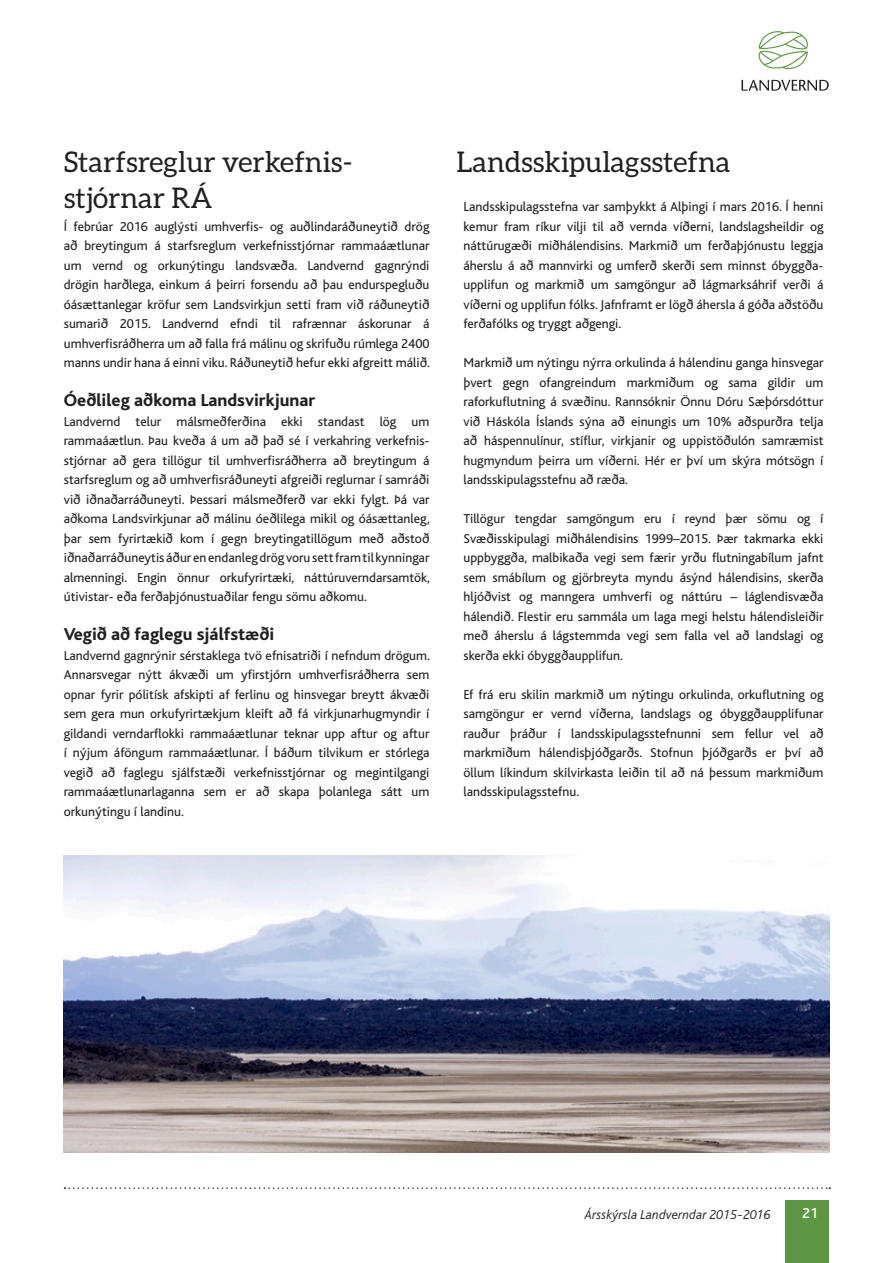
<style>
.page{position:relative;width:893px;height:1263px;background:#fff}
.page>*{position:absolute;margin:0;border:0;box-sizing:border-box;transform-origin:0 0}
.t1{font:28.5px/36px "Aleo";color:#231f20}
.t2{font:800 18px "Bliss";color:#231f20}
.t3{font:500 15px "Bliss";color:#fff}
.t4{font:13.5px/19.5px "Bliss";color:#231f20;text-align:justify}
.t5{font:italic 300 13.5px "Bliss";letter-spacing:.01em;color:#231f20}
</style>
<div class="page">
<svg style="left:65px;top:1187px;width:765px;height:2px"></svg>
<svg style="left:741px;top:80px;width:88px;height:11px"></svg>
<svg style="left:758px;top:31px;width:50px;height:38px"></svg>
<div style="left:785px;top:1200px;width:44px;height:63px;background:#5e9743"></div>
<img style="left:64px;top:855px;width:765px;height:297px">
<h1 class="t1" style="left:64px;top:143px;width:290px">Starfsreglur verkefnis&shy;stjórnar RÁ</h1>
<h1 class="t1" style="left:456px;top:143px;width:276px">Landsskipulagsstefna</h1>
<p class="t4" style="left:463px;top:197px;width:362px">Landsskipulagsstefna var samþykkt á Alþingi í mars 2016. Í henni kemur fram ríkur vilji til að vernda víðerni, landslagsheildir og náttúrugæði miðhálendisins. Markmið um ferðaþjónustu leggja áherslu á að mannvirki og umferð skerði sem minnst óbyggða&shy;upplifun og markmið um samgöngur að lágmarksáhrif verði á víðerni og upplifun fólks. Jafnframt er lögð áhersla á góða aðstöðu ferðafólks og tryggt aðgengi.</p>
<p class="t4" style="left:463px;top:353px;width:362px">Markmið um nýtingu nýrra orkulinda á hálendinu ganga hinsvegar þvert gegn ofangreindum markmiðum og sama gildir um raforkuflutning á svæðinu. Rannsóknir Önnu Dóru Sæþórsdóttur við Háskóla Íslands sýna að einungis um 10% aðspurðra telja að háspennulínur, stíflur, virkjanir og uppistöðulón samræmist hugmyndum þeirra um víðerni. Hér er því um skýra mótsögn í landsskipulagsstefnu að ræða.</p>
<p class="t4" style="left:463px;top:509px;width:362px">Tillögur tengdar samgöngum eru í reynd þær sömu og í Svæðisskipulagi miðhálendisins 1999–2015. Þær takmarka ekki uppbyggða, malbikaða vegi sem færir yrðu flutningabílum jafnt sem smábílum og gjörbreyta myndu ásýnd hálendisins, skerða hljóðvist og manngera umhverfi og náttúru – láglendisvæða hálendið. Flestir eru sammála um laga megi helstu hálendisleiðir með áherslu á lágstemmda vegi sem falla vel að landslagi og skerða ekki óbyggðaupplifun.</p>
<p class="t4" style="left:463px;top:685px;width:362px">Ef frá eru skilin markmið um nýtingu orkulinda, orkuflutning og samgöngur er vernd víðerna, landslags og óbyggðaupplifunar rauður þráður í landsskipulagsstefnunni sem fellur vel að markmiðum hálendisþjóðgarðs. Stofnun þjóðgarðs er því að öllum líkindum skilvirkasta leiðin til að ná þessum markmiðum landsskipulagsstefnu.</p>
<p class="t4" style="left:64px;top:217px;width:368px">Í febrúar 2016 auglýsti umhverfis- og auðlindaráðuneytið drög að breytingum á starfsreglum verkefnisstjórnar rammaáætlunar um vernd og orkunýtingu landsvæða. Landvernd gagnrýndi drögin harðlega, einkum á þeirri forsendu að þau endurspegluðu óásættanlegar kröfur sem Landsvirkjun setti fram við ráðuneytið sumarið 2015. Landvernd efndi til rafrænnar áskorunar á umhverfisráðherra um að falla frá málinu og skrifuðu rúmlega 2400 manns undir hana á einni viku. Ráðuneytið hefur ekki afgreitt málið.</p>
<h2 class="t2" style="left:64px;top:391px;width:253px">Óeðlileg aðkoma Landsvirkjunar</h2>
<p class="t4" style="left:64px;top:412px;width:368px">Landvernd telur málsmeðferðina ekki standast lög um rammaáætlun. Þau kveða á um að það sé í verkahring verkefnis&shy;stjórnar að gera tillögur til umhverfisráðherra að breytingum á starfsreglum og að umhverfisráðuneyti afgreiði reglurnar í samráði við iðnaðarráðuneyti. Þessari málsmeðferð var ekki fylgt. Þá var aðkoma Landsvirkjunar að málinu óeðlilega mikil og óásættanleg, þar sem fyrirtækið kom í gegn breytingatillögum með aðstoð iðnaðarráðuneytis áður en endanleg drög voru sett fram til kynningar almenningi. Engin önnur orkufyrirtæki, náttúruverndarsamtök, útivistar- eða ferðaþjónustuaðilar fengu sömu aðkomu.</p>
<h2 class="t2" style="left:64px;top:625px;width:212px">Vegið að faglegu sjálfstæði</h2>
<p class="t4" style="left:64px;top:646px;width:368px">Landvernd gagnrýnir sérstaklega tvö efnisatriði í nefndum drögum.<br>Annarsvegar nýtt ákvæði um yfirstjórn umhverfisráðherra sem opnar fyrir pólitísk afskipti af ferlinu og hinsvegar breytt ákvæði sem gera mun orkufyrirtækjum kleift að fá virkjunarhugmyndir í gildandi verndarflokki rammaáætlunar teknar upp aftur og aftur í nýjum áföngum rammaáætlunar. Í báðum tilvikum er stórlega vegið að faglegu sjálfstæði verkefnisstjórnar og megintilgangi rammaáætlunarlaganna sem er að skapa þolanlega sátt um orkunýtingu í landinu.</p>
<p class="t5" style="left:585px;top:1207px;width:187px">Ársskýrsla Landverndar 2015-2016</p>
<p class="t3" style="left:802px;top:1206px;width:17px">21</p>
</div>
